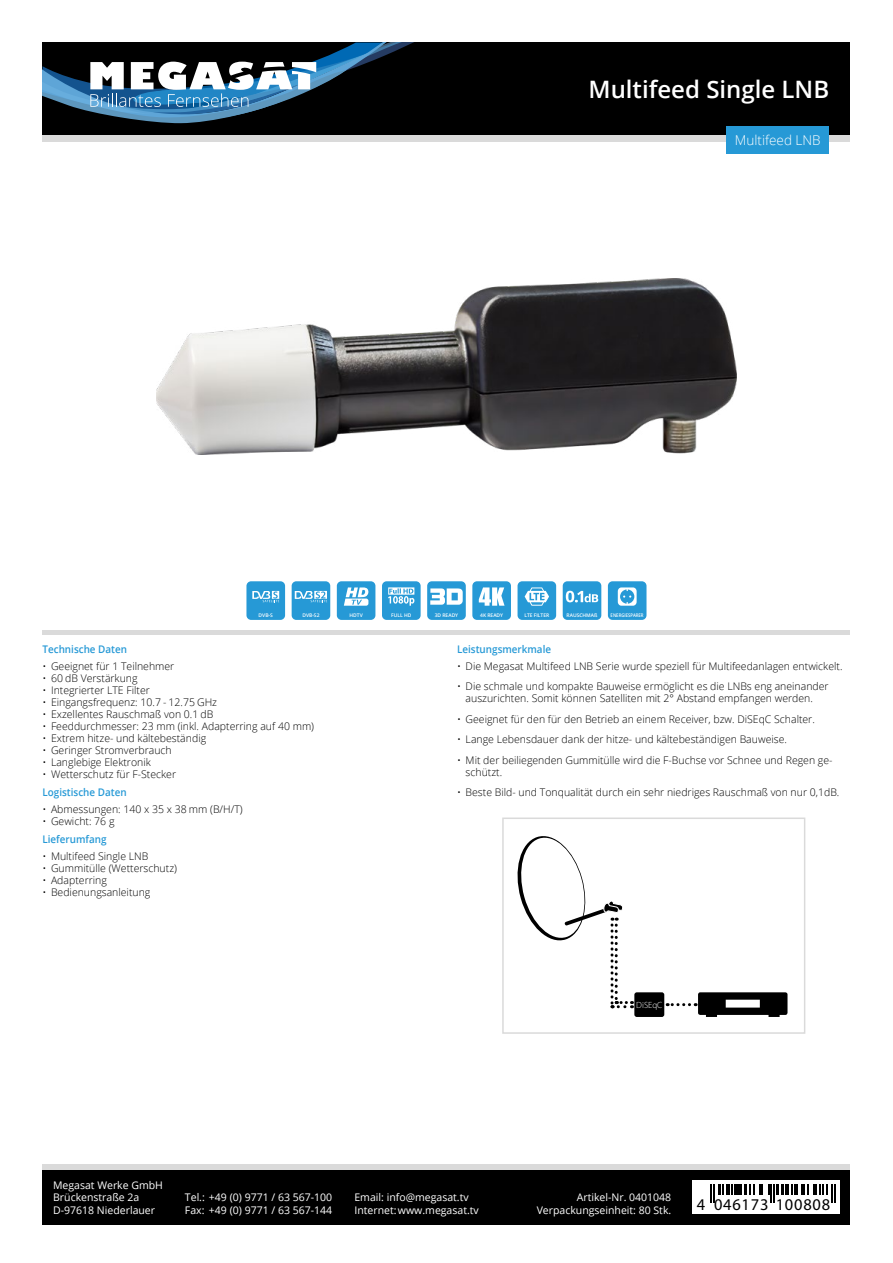
<style>
.page{position:relative;width:893px;height:1263px;background:#fff}
.page>*{position:absolute;margin:0;border:0;box-sizing:border-box;transform-origin:0 0}
.t1{font:600 24px "Open Sans";color:#fff}
.t2{font:16.35px "Courier";letter-spacing:.045em;color:#000}
.t3{font:300 13.5px "Open Sans";color:#fff}
.t4{font:300 10.5px/12px "Open Sans";color:#000}
.t5{font:10.5px/12.6px "Open Sans";color:#fff}
.t6{font:600 10.5px "Open Sans";color:#2699d6;scale:.94 1}
.t7{font:300 9px "Myriad Pro";color:#fff}
.t8{font:600 4.95px "Open Sans";color:#fff}
.t9{font:600 4.95px "Open Sans";color:#fff;scale:.86 1}
</style>
<div class="page">
<div style="left:43px;top:43px;width:807px;height:92px;background:#000"></div>
<div style="left:43px;top:135px;width:807px;height:7px;background:#dadada"></div>
<div style="left:43px;top:1164px;width:807px;height:6px;background:#dadada"></div>
<div style="left:43px;top:630px;width:807px;height:5px;background:#dadada"></div>
<div style="left:43px;top:1170px;width:807px;height:54px;background:#000"></div>
<svg style="left:43px;top:43px;width:369px;height:80px"></svg>
<div style="left:692px;top:1181px;width:148px;height:33px;background:#fff"></div>
<svg style="left:710px;top:1184px;width:13px;height:19px"></svg>
<hr style="left:726px;top:1184px;width:4px;height:11px;background:#000">
<svg style="left:731px;top:1184px;width:4px;height:11px"></svg>
<div style="left:737px;top:1184px;width:5px;height:11px;background:#000"></div>
<svg style="left:744px;top:1184px;width:40px;height:19px"></svg>
<hr style="left:785px;top:1184px;width:4px;height:11px;background:#000">
<hr style="left:794px;top:1184px;width:4px;height:11px;background:#000">
<svg style="left:801px;top:1184px;width:8px;height:11px"></svg>
<hr style="left:813px;top:1184px;width:4px;height:11px;background:#000">
<svg style="left:819px;top:1184px;width:16px;height:19px"></svg>
<div style="left:726px;top:126px;width:103px;height:27px;background:#2699d6"></div>
<div style="left:502px;top:817px;width:303px;height:217px;border:2px solid #dadada"></div>
<div style="left:427px;top:581px;width:39px;height:39px;background:#2699d6;border-radius:5px"></div>
<svg style="left:430px;top:588px;width:33px;height:17px"></svg>
<div style="left:382px;top:581px;width:39px;height:39px;background:#2699d6;border-radius:5px"></div>
<svg style="left:388px;top:587px;width:26px;height:19px"></svg>
<div style="left:337px;top:581px;width:38px;height:39px;background:#2699d6;border-radius:5px"></div>
<svg style="left:344px;top:587px;width:25px;height:19px"></svg>
<div style="left:292px;top:581px;width:38px;height:39px;background:#2699d6;border-radius:5px"></div>
<svg style="left:295px;top:591px;width:32px;height:11px"></svg>
<div style="left:246px;top:581px;width:39px;height:39px;background:#2699d6;border-radius:5px"></div>
<svg style="left:252px;top:591px;width:27px;height:11px"></svg>
<div style="left:518px;top:581px;width:38px;height:39px;background:#2699d6;border-radius:5px"></div>
<svg style="left:525px;top:587px;width:24px;height:19px"></svg>
<div style="left:472px;top:581px;width:39px;height:39px;background:#2699d6;border-radius:5px"></div>
<svg style="left:479px;top:587px;width:25px;height:19px"></svg>
<div style="left:563px;top:581px;width:38px;height:39px;background:#2699d6;border-radius:5px"></div>
<svg style="left:566px;top:591px;width:32px;height:11px"></svg>
<div style="left:608px;top:581px;width:38px;height:39px;background:#2699d6;border-radius:5px"></div>
<svg style="left:618px;top:587px;width:19px;height:19px"></svg>
<img style="left:157px;top:278px;width:579px;height:176px">
<div style="left:634px;top:992px;width:30px;height:25px;background:#000;border-radius:2px"></div>
<svg style="left:517px;top:836px;width:115px;height:172px"></svg>
<svg style="left:667px;top:992px;width:120px;height:25px"></svg>
<h1 class="t1" style="left:589px;top:73px;width:242px">Multifeed Single LNB</h1>
<p class="t3" style="left:735px;top:131px;width:87px">Multifeed LNB</p>
<p class="t8" style="left:259px;top:612px;width:16px">DVB-S</p>
<p class="t8" style="left:302px;top:612px;width:19px">DVB-S2</p>
<p class="t8" style="left:350px;top:612px;width:15px">HDTV</p>
<p class="t8" style="left:391px;top:612px;width:22px">FULL HD</p>
<p class="t8" style="left:435px;top:612px;width:25px">3D READY</p>
<p class="t8" style="left:480px;top:612px;width:24px">4K READY</p>
<p class="t8" style="left:524px;top:612px;width:27px">LTE FILTER</p>
<p class="t8" style="left:567px;top:612px;width:32px">RAUSCHMAß</p>
<p class="t9" style="left:611px;top:612px;width:40px">ENERGIESPARER</p>
<p class="t6" style="left:43px;top:642px;width:91px">Technische Daten</p>
<p class="t4" style="left:43px;top:660px;width:133px">• Geeignet für 1 Teilnehmer</p>
<p class="t4" style="left:43px;top:672px;width:97px">• 60 dB Verstärkung</p>
<p class="t4" style="left:43px;top:684px;width:109px">• Integrierter LTE Filter</p>
<p class="t4" style="left:43px;top:696px;width:176px">• Eingangsfrequenz: 10.7 - 12.75 GHz</p>
<p class="t4" style="left:43px;top:708px;width:172px">• Exzellentes Rauschmaß von 0.1 dB</p>
<p class="t4" style="left:43px;top:720px;width:273px">• Feeddurchmesser: 23 mm (inkl. Adapterring auf 40 mm)</p>
<p class="t4" style="left:43px;top:732px;width:165px">• Extrem hitze- und kältebeständig</p>
<p class="t4" style="left:43px;top:744px;width:131px">• Geringer Stromverbrauch</p>
<p class="t4" style="left:43px;top:756px;width:110px">• Langlebige Elektronik</p>
<p class="t4" style="left:43px;top:768px;width:135px">• Wetterschutz für F-Stecker</p>
<p class="t6" style="left:43px;top:785px;width:91px">Logistische Daten</p>
<p class="t4" style="left:43px;top:802px;width:202px">• Abmessungen: 140 x 35 x 38 mm (B/H/T)</p>
<p class="t4" style="left:43px;top:814px;width:73px">• Gewicht: 76 g</p>
<p class="t6" style="left:43px;top:832px;width:70px">Lieferumfang</p>
<p class="t4" style="left:43px;top:849px;width:107px">• Multifeed Single LNB</p>
<p class="t4" style="left:43px;top:861px;width:136px">• Gummitülle (Wetterschutz)</p>
<p class="t4" style="left:43px;top:873px;width:66px">• Adapterring</p>
<p class="t4" style="left:43px;top:885px;width:109px">• Bedienungsanleitung</p>
<p class="t6" style="left:457px;top:642px;width:102px">Leistungsmerkmale</p>
<p class="t4" style="left:457px;top:660px;width:387px">• Die Megasat Multifeed LNB Serie wurde speziell für Multifeedanlagen entwickelt.</p>
<p class="t4" style="left:466px;top:680px;width:365px;text-indent:-9px">• Die schmale und kompakte Bauweise ermöglicht es die LNBs eng aneinander auszurichten. Somit können Satelliten mit 2° Abstand empfangen werden.</p>
<p class="t4" style="left:457px;top:713px;width:359px">• Geeignet für den für den Betrieb an einem Receiver, bzw. DiSEqC Schalter.</p>
<p class="t4" style="left:457px;top:733px;width:331px">• Lange Lebensdauer dank der hitze- und kältebeständigen Bauweise.</p>
<p class="t4" style="left:466px;top:754px;width:368px;text-indent:-9px">• Mit der beiliegenden Gummitülle wird die F-Buchse vor Schnee und Regen ge&shy;schützt.</p>
<p class="t4" style="left:457px;top:786px;width:384px">• Beste Bild- und Tonqualität durch ein sehr niedriges Rauschmaß von nur 0,1dB.</p>
<p class="t7" style="left:636px;top:999px;width:28px">DiSEqC</p>
<p class="t5" style="left:53px;top:1178px;width:111px">Megasat Werke GmbH<br>Brückenstraße 2a<br>D-97618 Niederlauer</p>
<p class="t5" style="left:185px;top:1191px;width:149px">Tel.: +49 (0) 9771 / 63 567-100<br>Fax: +49 (0) 9771 / 63 567-144</p>
<p class="t5" style="left:354px;top:1191px;width:126px">Email: info@megasat.tv<br>Internet:www.megasat.tv</p>
<p class="t5" style="left:577px;top:1191px;width:96px">Artikel-Nr. 0401048</p>
<p class="t5" style="left:537px;top:1203px;width:136px">Verpackungseinheit: 80 Stk.</p>
<h2 class="t2" style="left:697px;top:1194px;width:135px">4 046173 100808</h2>
</div>
